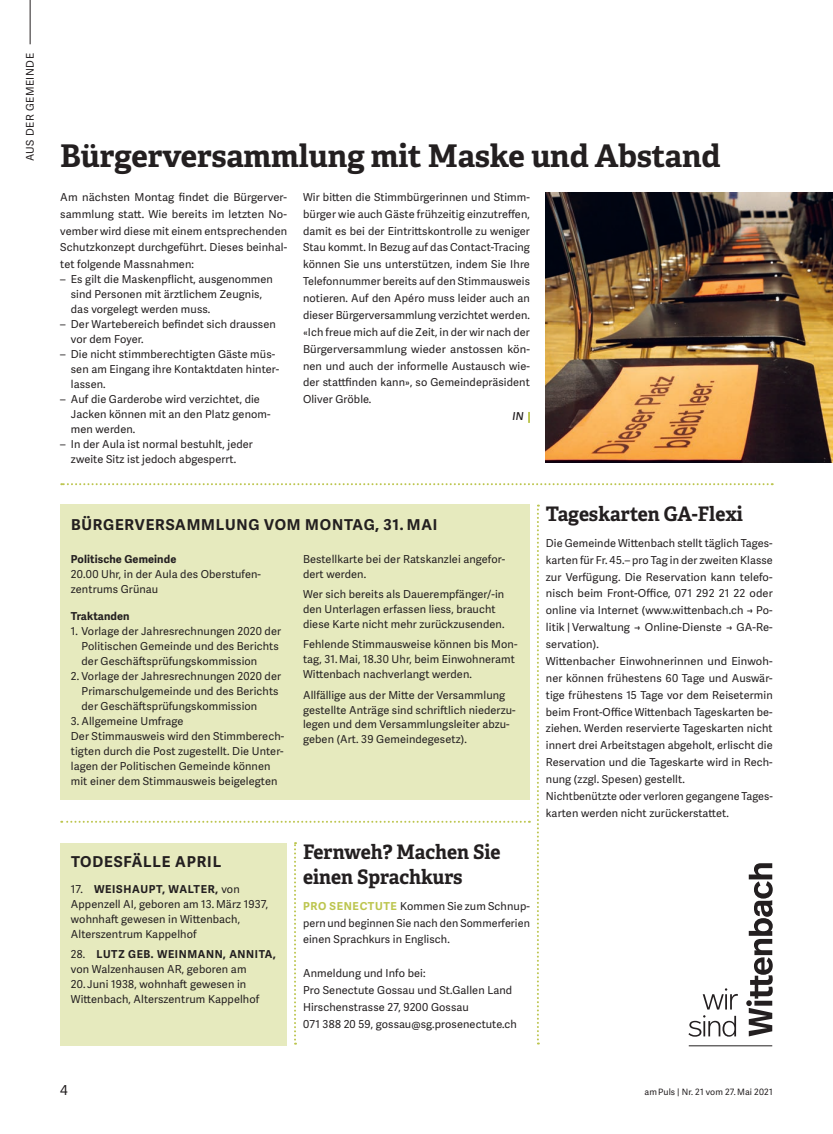
<style>
.page{position:relative;width:833px;height:1134px;background:#fff}
.page>*{position:absolute;margin:0;border:0;box-sizing:border-box;transform-origin:0 0}
.t1{font:700 31.25px "Adelle";letter-spacing:-.005em;color:#231f20}
.t2{font:700 20px/25px "Adelle";color:#231f20;scale:.96 1}
.t3{font:700 15px "Adelle Sans";letter-spacing:.055em;color:#231f20}
.t4{font:13.75px "Adelle Sans";color:#231f20}
.t5{font:11px/16.9px "Adelle Sans";letter-spacing:.01em;color:#231f20}
.t6{font:700 11px "Adelle Sans";letter-spacing:.01em;color:#231f20}
.t7{font:italic 600 11px "Adelle Sans";color:#231f20}
.t8{font:10.62px "Adelle Sans";letter-spacing:.05em;color:#231f20}
.t9{font:8.75px "Adelle Sans";letter-spacing:.01em;color:#231f20}
.s1{font-weight:700}
.s2{font-weight:700;color:#bcc54e}
</style>
<div class="page">
<hr style="left:30px;top:0;width:1px;height:44px;background:#231f20">
<svg style="left:61px;top:483px;width:711px;height:2px"></svg>
<svg style="left:61px;top:821px;width:469px;height:2px"></svg>
<svg style="left:537px;top:505px;width:2px;height:539px"></svg>
<svg style="left:294px;top:842px;width:2px;height:203px"></svg>
<div style="left:60px;top:505px;width:470px;height:295px;background:#e6eabe"></div>
<div style="left:60px;top:843px;width:227px;height:202px;background:#e6eabe"></div>
<svg style="left:528px;top:412px;width:2px;height:11px"></svg>
<img style="left:546px;top:192px;width:287px;height:270px">
<hr style="left:689px;top:1045px;width:83px;height:1px;background:#231f20">
<svg style="left:746px;top:863px;width:26px;height:173px"></svg>
<svg style="left:688px;top:1015px;width:48px;height:22px"></svg>
<svg style="left:702px;top:988px;width:36px;height:21px"></svg>
<p class="t8" style="left:24px;top:161px;width:110px;rotate:-90deg">AUS DER GEMEINDE</p>
<h1 class="t1" style="left:60px;top:136px;width:662px">Bürgerversammlung mit Maske und Abstand</h1>
<p class="t5" style="left:60px;top:189px;width:228px;text-align:justify">Am nächsten Montag findet die Bürgerver&shy;sammlung statt. Wie bereits im letzten No&shy;vember wird diese mit einem entsprechenden Schutzkonzept durchgeführt. Dieses beinhal&shy;tet folgende Massnahmen:</p>
<p class="t5" style="left:71px;top:272px;width:204px;line-height:15px;text-indent:-11px">– Es gilt die Maskenpflicht, ausgenommen sind Personen mit ärztlichem Zeugnis, das vorgelegt werden muss.</p>
<p class="t5" style="left:71px;top:317px;width:206px;line-height:15px;text-indent:-11px">– Der Wartebereich befindet sich draussen vor dem Foyer.</p>
<p class="t5" style="left:71px;top:347px;width:210px;line-height:15px;text-indent:-11px">– Die nicht stimmberechtigten Gäste müs&shy;sen am Eingang ihre Kontaktdaten hinter&shy;lassen.</p>
<p class="t5" style="left:71px;top:392px;width:201px;line-height:15px;text-indent:-11px">– Auf die Garderobe wird verzichtet, die<br>Jacken können mit an den Platz genom&shy;men werden.</p>
<p class="t5" style="left:60px;top:437px;width:194px;line-height:15px;text-align:center">– In der Aula ist normal bestuhlt, jeder zweite Sitz ist jedoch abgesperrt.</p>
<p class="t5" style="left:303px;top:189px;width:228px;text-align:justify">Wir bitten die Stimmbürgerinnen und Stimm&shy;bürger wie auch Gäste frühzeitig einzutreffen, damit es bei der Eintrittskontrolle zu weniger Stau kommt. In Bezug auf das Contact-Tracing können Sie uns unterstützen, indem Sie Ihre Telefonnummer bereits auf den Stimmausweis notieren. Auf den Apéro muss leider auch an dieser Bürgerversammlung verzichtet werden. «Ich freue mich auf die Zeit, in der wir nach der Bürgerversammlung wieder anstossen kön&shy;nen und auch der informelle Austausch wie&shy;der stattfinden kann», so Gemeindepräsident Oliver Gröble.</p>
<p class="t7" style="left:512px;top:410px;width:13px">IN</p>
<h3 class="t3" style="left:71px;top:515px;width:368px">BÜRGERVERSAMMLUNG VOM MONTAG, 31. MAI</h3>
<p class="t6" style="left:71px;top:552px;width:107px">Politische Gemeinde</p>
<p class="t5" style="left:71px;top:567px;width:191px;line-height:15px">20.00 Uhr, in der Aula des Oberstufen&shy;zentrums Grünau</p>
<p class="t6" style="left:71px;top:609px;width:60px">Traktanden</p>
<p class="t5" style="left:81px;top:624px;width:201px;line-height:15px;text-indent:-11px">1. Vorlage der Jahresrechnungen 2020 der<br>Politischen Gemeinde und des Berichts der Geschäftsprüfungskommission</p>
<p class="t5" style="left:81px;top:669px;width:201px;line-height:15px;text-indent:-11px">2. Vorlage der Jahresrechnungen 2020 der<br>Primarschulgemeinde und des Berichts der Geschäftsprüfungskommission</p>
<p class="t5" style="left:71px;top:714px;width:215px;line-height:15px">3. Allgemeine Umfrage<br>Der Stimmausweis wird den Stimmberech&shy;tigten durch die Post zugestellt. Die Unter&shy;lagen der Politischen Gemeinde können mit einer dem Stimmausweis beigelegten</p>
<p class="t5" style="left:303px;top:551px;width:203px;line-height:15px">Bestellkarte bei der Ratskanzlei angefor&shy;dert werden.</p>
<p class="t5" style="left:303px;top:587px;width:203px;line-height:15px">Wer sich bereits als Dauerempfänger/-in den Unterlagen erfassen liess, braucht diese Karte nicht mehr zurückzusenden.</p>
<p class="t5" style="left:303px;top:637px;width:216px;line-height:15px">Fehlende Stimmausweise können bis Mon&shy;tag, 31. Mai, 18.30 Uhr, beim Einwohneramt<br>Wittenbach nachverlangt werden.</p>
<p class="t5" style="left:303px;top:687px;width:214px;line-height:15px">Allfällige aus der Mitte der Versammlung gestellte Anträge sind schriftlich niederzu&shy;legen und dem Versammlungsleiter abzu&shy;geben (Art. 39 Gemeindegesetz).</p>
<h3 class="t3" style="left:71px;top:853px;width:152px">TODESFÄLLE APRIL</h3>
<p class="t5" style="left:71px;top:882px;width:199px;line-height:15px">17. <span class="s1">WEISHAUPT, WALTER,</span> von<br>Appenzell AI, geboren am 13. März 1937, wohnhaft gewesen in Wittenbach,<br>Alterszentrum Kappelhof</p>
<p class="t5" style="left:71px;top:947px;width:206px;line-height:15px">28. <span class="s1">LUTZ GEB. WEINMANN, ANNITA, </span>von Walzenhausen AR, geboren am</p>
<p class="t5" style="left:71px;top:977px;width:190px;line-height:15px">20. Juni 1938, wohnhaft gewesen in<br>Wittenbach, Alterszentrum Kappelhof</p>
<h2 class="t2" style="left:303px;top:839px;width:207px">Fernweh? Machen Sie einen Sprachkurs</h2>
<p class="t5" style="left:303px;top:898px;width:228px;text-align:justify"><span class="s2">PRO SENECTUTE</span> Kommen Sie zum Schnup&shy;pern und beginnen Sie nach den Sommerferien einen Sprachkurs in Englisch.</p>
<p class="t5" style="left:303px;top:965px;width:215px">Anmeldung und Info bei:<br>Pro Senectute Gossau und St.Gallen Land Hirschenstrasse 27, 9200 Gossau<br>071 388 20 59, gossau@sg.prosenectute.ch</p>
<h2 class="t2" style="left:546px;top:502px;width:207px">Tageskarten GA-Flexi</h2>
<p class="t5" style="left:546px;top:535px;width:228px">Die Gemeinde Wittenbach stellt täglich Tages&shy;karten für Fr. 45.– pro Tag in der zweiten Klasse zur Verfügung. Die Reservation kann telefo&shy;nisch beim Front-Office, 071 292 21 22 oder online via Internet (www.wittenbach.ch → Po&shy;litik | Verwaltung → Online-Dienste → GA-Re&shy;servation).<br>Wittenbacher Einwohnerinnen und Einwoh&shy;ner können frühestens 60 Tage und Auswär&shy;tige frühestens 15 Tage vor dem Reisetermin beim Front-Office Wittenbach Tageskarten be&shy;ziehen. Werden reservierte Tageskarten nicht innert drei Arbeitstagen abgeholt, erlischt die Reservation und die Tageskarte wird in Rech&shy;nung (zzgl. Spesen) gestellt.<br>Nichtbenützte oder verloren gegangene Tages&shy;karten werden nicht zurückerstattet.</p>
<p class="t4" style="left:60px;top:1082px;width:9px">4</p>
<p class="t9" style="left:644px;top:1087px;width:130px">am Puls | Nr. 21 vom 27. Mai 2021</p>
</div>
